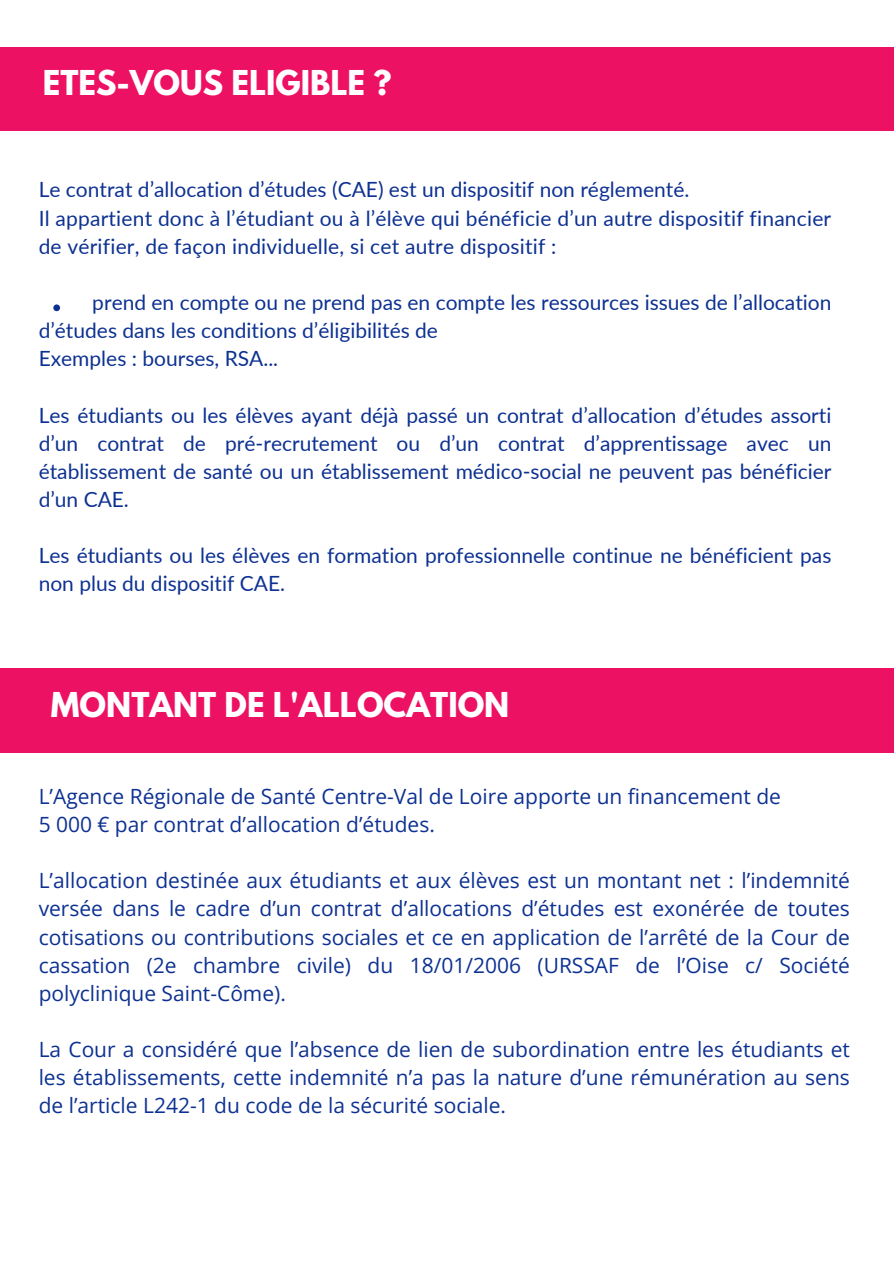
<style>
.page{position:relative;width:894px;height:1264px;background:#fff}
.page>*{position:absolute;margin:0;border:0;box-sizing:border-box;transform-origin:0 0}
.t1{font:700 30.3px "League Spartan";color:#fff}
.t2{font:21px/28.2px "Lato";color:#0d3192}
.t3{font:21px/28.2px "Open Sans";color:#0d3192;text-align:justify}
</style>
<div class="page">
<div style="left:0;top:47px;width:892px;height:84px;background:#ed1164"></div>
<svg style="left:53px;top:304px;width:7px;height:7px"></svg>
<div style="left:0;top:669px;width:892px;height:83px;background:#ed1164"></div>
<h1 class="t1" style="left:43px;top:68px;width:350px">ETES-VOUS ELIGIBLE ?</h1>
<p class="t2" style="left:39px;top:175px;width:652px">Le contrat d’allocation d’études (CAE) est un dispositif non réglementé.</p>
<p class="t2" style="left:39px;top:203px;width:793px">Il appartient donc à l’étudiant ou à l’élève qui bénéficie d’un autre dispositif financier de vérifier, de façon individuelle, si cet autre dispositif :</p>
<p class="t2" style="left:92px;top:288px;width:740px">prend en compte ou ne prend pas en compte les ressources issues de l’allocation</p>
<p class="t2" style="left:39px;top:316px;width:401px">d’études dans les conditions d’éligibilités de</p>
<p class="t2" style="left:39px;top:344px;width:241px">Exemples : bourses, RSA...</p>
<p class="t2" style="left:39px;top:400px;width:794px;text-align:justify">Les étudiants ou les élèves ayant déjà passé un contrat d’allocation d’études assorti d’un contrat de pré-recrutement ou d’un contrat d’apprentissage avec un établissement de santé ou un établissement médico-social ne peuvent pas bénéficier d’un CAE.</p>
<h1 class="t2" style="left:39px;top:541px;width:794px">Les étudiants ou les élèves en formation professionnelle continue ne bénéficient pas non plus du dispositif CAE.</h1>
<p class="t1" style="left:51px;top:689px;width:460px">MONTANT DE L'ALLOCATION</p>
<p class="t3" style="left:39px;top:781px;width:743px">L’Agence Régionale de Santé Centre-Val de Loire apporte un financement de</p>
<p class="t3" style="left:39px;top:809px;width:397px">5 000 € par contrat d’allocation d’études.</p>
<p class="t3" style="left:39px;top:866px;width:812px">L’allocation destinée aux étudiants et aux élèves est un montant net : l’indemnité versée dans le cadre d’un contrat d’allocations d’études est exonérée de toutes cotisations ou contributions sociales et ce en application de l’arrêté de la Cour de cassation (2e chambre civile) du 18/01/2006 (URSSAF de l’Oise c/ Société polyclinique Saint-Côme).</p>
<p class="t3" style="left:39px;top:1034px;width:812px">La Cour a considéré que l’absence de lien de subordination entre les étudiants et les établissements, cette indemnité n’a pas la nature d’une rémunération au sens de l’article L242-1 du code de la sécurité sociale.</p>
</div>
